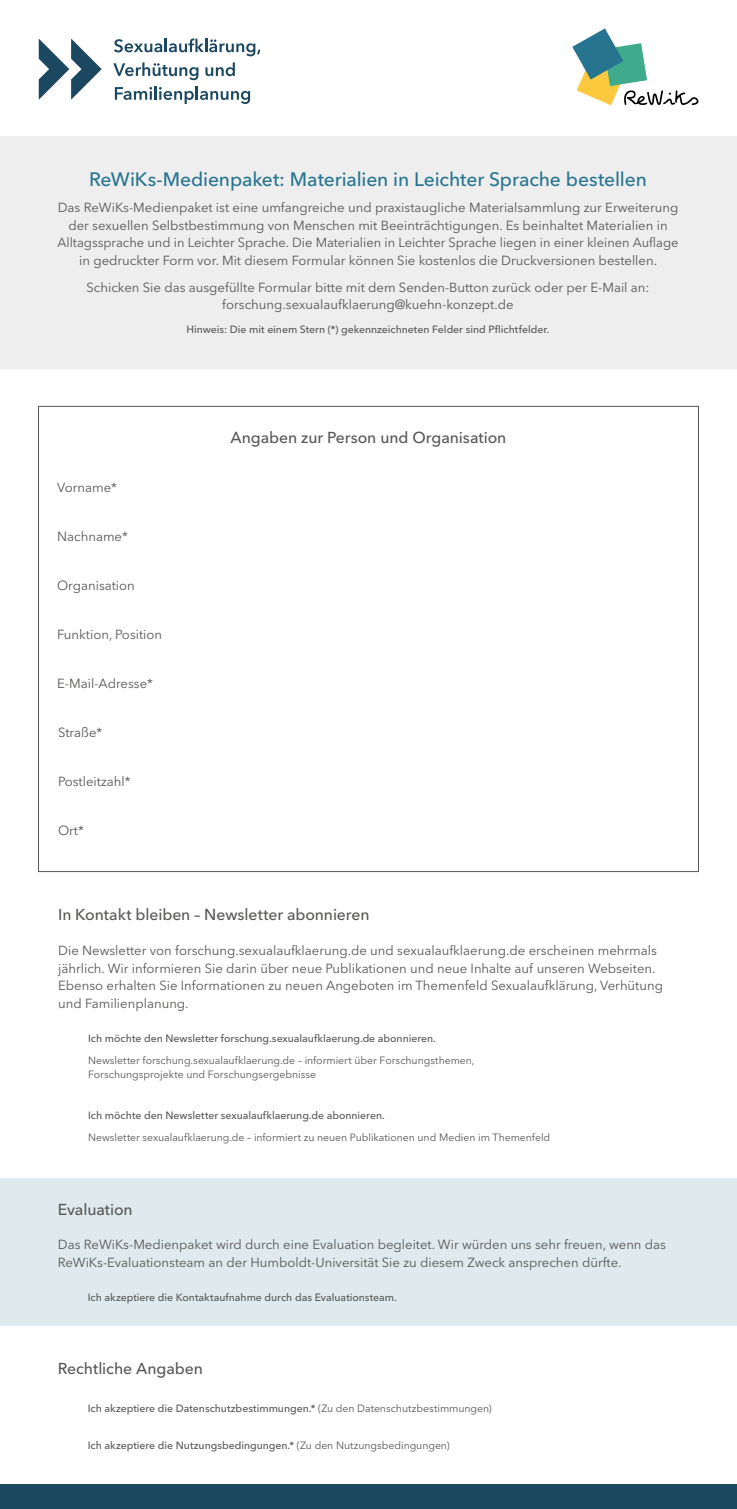
<style>
.page{position:relative;width:737px;height:1509px;background:#fff}
.page>*{position:absolute;margin:0;border:0;box-sizing:border-box;transform-origin:0 0}
.Head_1{font:500 19.25px "Avenir Next LT Pro";letter-spacing:-.005em;color:#26748f}
.Head_2_linksbündig{font:500 15.75px "Avenir Next LT Pro";letter-spacing:-.005em;color:#575756}
.Head_2{font:500 15.75px "Avenir Next LT Pro";letter-spacing:-.005em;color:#575756}
.Fließtext_m_abs{font:13.12px/17.5px "Avenir Next LT Pro";color:#575756;text-align:center}
.Fließtext{font:13.12px/17.5px "Avenir Next LT Pro";color:#575756}
.Head_2_linksbündig-2{font:13.12px/17.5px "Avenir Next LT Pro";color:#575756}
.Zusatztext{font:500 10.5px "Avenir Next LT Pro";letter-spacing:-.005em;color:#575756}
.Zusatztext-2{font:10.5px/14px "Avenir Next LT Pro";letter-spacing:-.005em;color:#575756}
.s1{font-weight:400}
</style>
<div class="page">
<svg style="left:572px;top:28px;width:126px;height:77px"></svg>
<svg style="left:114px;top:38px;width:146px;height:18px"></svg>
<svg style="left:113px;top:62px;width:85px;height:18px"></svg>
<svg style="left:205px;top:62px;width:30px;height:14px"></svg>
<svg style="left:115px;top:87px;width:37px;height:13px"></svg>
<hr style="left:154px;top:86px;width:3px;height:14px;background:#1c4761">
<svg style="left:159px;top:86px;width:91px;height:18px"></svg>
<svg style="left:39px;top:39px;width:63px;height:61px"></svg>
<div style="left:0;top:1484px;width:737px;height:24px;background:#1c4761"></div>
<div style="left:0;top:1178px;width:737px;height:147px;background:#dfeaee"></div>
<div style="left:0;top:136px;width:737px;height:233px;background:#eee"></div>
<h1 class="Head_1" style="left:89px;top:168px;width:559px">ReWiKs-Medienpaket: Materialien in Leichter Sprache bestellen</h1>
<p class="Fließtext_m_abs" style="left:57px;top:199px;width:622px">Das ReWiKs-Medienpaket ist eine umfangreiche und praxistaugliche Materialsammlung zur Erweiterung der sexuellen Selbstbestimmung von Menschen mit Beeinträchtigungen. Es beinhaltet Materialien in Alltagssprache und in Leichter Sprache. Die Materialien in Leichter Sprache liegen in einer kleinen Auflage in gedruckter Form vor. Mit diesem Formular können Sie kostenlos die Druckversionen bestellen.</p>
<p class="Fließtext_m_abs" style="left:86px;top:279px;width:564px">Schicken Sie das ausgefüllte Formular bitte mit dem Senden-Button zurück oder per E-Mail an: forschung.sexualaufklaerung@kuehn-konzept.de</p>
<p class="Zusatztext" style="left:187px;top:323px;width:364px">Hinweis: Die mit einem Stern (*) gekennzeichneten Felder sind Pflichtfelder.</p>
<p class="Fließtext" style="left:57px;top:479px;width:61px">Vorname*</p>
<p class="Fließtext" style="left:57px;top:528px;width:72px">Nachname*</p>
<p class="Fließtext" style="left:57px;top:576px;width:79px">Organisation</p>
<p class="Fließtext" style="left:57px;top:626px;width:107px">Funktion, Position</p>
<p class="Fließtext" style="left:57px;top:674px;width:97px">E-Mail-Adresse*</p>
<p class="Fließtext" style="left:58px;top:723px;width:46px">Straße*</p>
<p class="Fließtext" style="left:58px;top:772px;width:74px">Postleitzahl*</p>
<p class="Fließtext" style="left:58px;top:821px;width:27px">Ort*</p>
<h2 class="Head_2" style="left:231px;top:428px;width:277px">Angaben zur Person und Organisation</h2>
<h2 class="Head_2_linksbündig" style="left:58px;top:905px;width:313px">In Kontakt bleiben – Newsletter abonnieren</h2>
<p class="Fließtext" style="left:58px;top:942px;width:606px">Die Newsletter von forschung.sexualaufklaerung.de und sexualaufklaerung.de erscheinen mehrmals jährlich. Wir informieren Sie darin über neue Publikationen und neue Inhalte auf unseren Webseiten.<br>Ebenso erhalten Sie Informationen zu neuen Angeboten im Themenfeld Sexualaufklärung, Verhütung und Familienplanung.</p>
<p class="Zusatztext" style="left:88px;top:1031px;width:349px">Ich möchte den Newsletter forschung.sexualaufklaerung.de abonnieren.</p>
<p class="Zusatztext-2" style="left:88px;top:1053px;width:388px">Newsletter forschung.sexualaufklaerung.de – informiert über Forschungsthemen,<br>Forschungsprojekte und Forschungsergebnisse</p>
<p class="Zusatztext" style="left:88px;top:1109px;width:298px">Ich möchte den Newsletter sexualaufklaerung.de abonnieren.</p>
<p class="Zusatztext-2" style="left:88px;top:1130px;width:463px">Newsletter sexualaufklaerung.de – informiert zu neuen Publikationen und Medien im Themenfeld</p>
<h2 class="Head_2_linksbündig" style="left:58px;top:1199px;width:77px">Evaluation</h2>
<h2 class="Head_2_linksbündig-2" style="left:58px;top:1236px;width:610px">Das ReWiKs-Medienpaket wird durch eine Evaluation begleitet. Wir würden uns sehr freuen, wenn das<br>ReWiKs-Evaluationsteam an der Humboldt-Universität Sie zu diesem Zweck ansprechen dürfte.</h2>
<p class="Zusatztext" style="left:88px;top:1290px;width:311px">Ich akzeptiere die Kontaktaufnahme durch das Evaluationsteam.</p>
<h2 class="Head_2_linksbündig" style="left:58px;top:1358px;width:147px">Rechtliche Angaben</h2>
<p class="Zusatztext" style="left:88px;top:1402px;width:405px">Ich akzeptiere die Datenschutzbestimmungen.* <span class="s1">(Zu den Datenschutzbestimmungen)</span></p>
<p class="Zusatztext" style="left:88px;top:1439px;width:363px">Ich akzeptiere die Nutzungsbedingungen.* <span class="s1">(Zu den Nutzungsbedingungen)</span></p>
</div>
